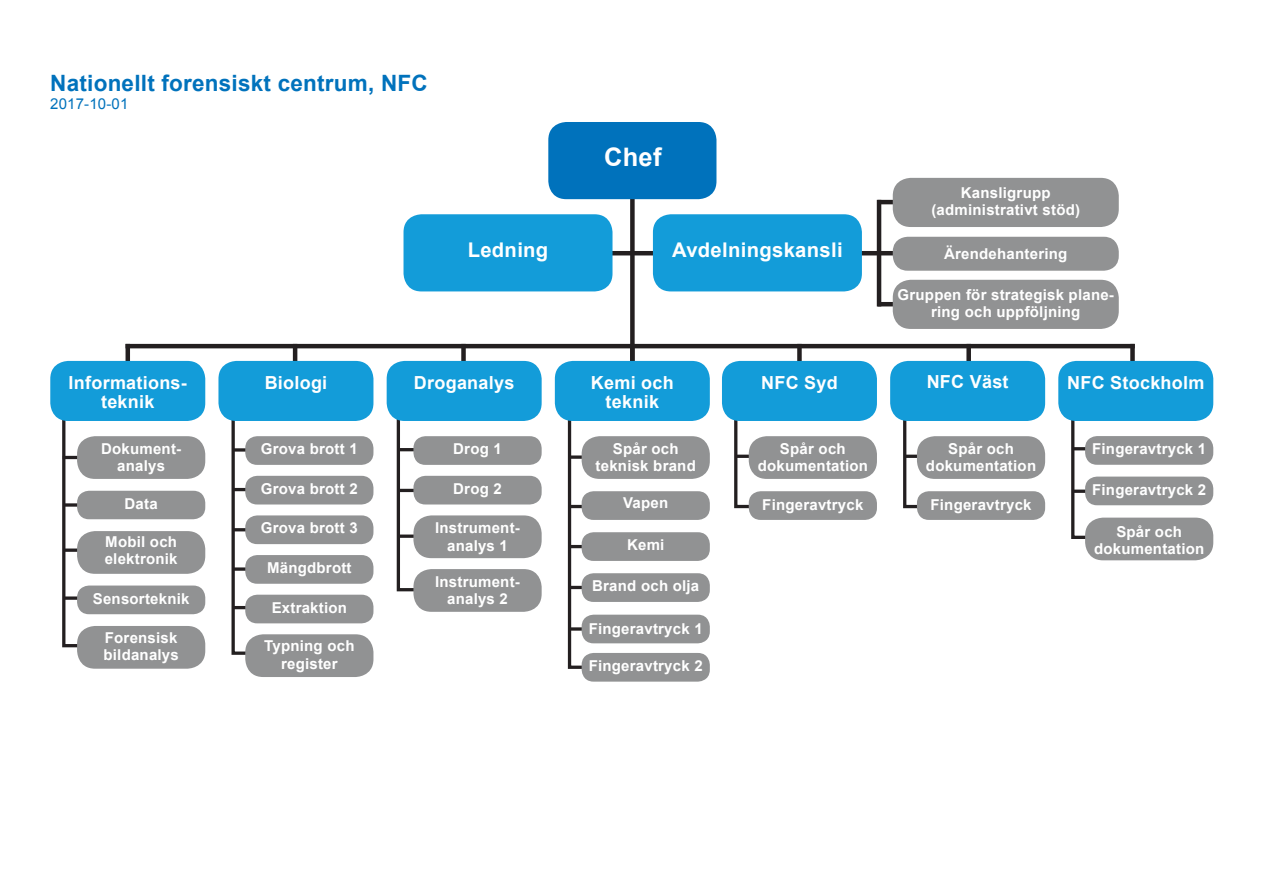
<style>
.page{position:relative;width:1263px;height:893px;background:#fff}
.page>*{position:absolute;margin:0;border:0;box-sizing:border-box;transform-origin:0 0}
.t1{font:700 25.5px "Arial";color:#fff}
.t2{font:700 22.5px "Arial";letter-spacing:.01em;color:#0072bc}
.t3{font:700 20.25px "Arial";letter-spacing:.015em;color:#fff}
.t4{font:700 18px/19.5px "Arial";letter-spacing:.015em;color:#fff;text-align:center}
.t5{font:700 15px/17.2px "Arial";letter-spacing:.015em;color:#fff;text-align:center}
.t6{font:15px "Arial";letter-spacing:.01em;color:#0072bc}
</style>
<div class="page">
<div style="left:630px;top:183px;width:5px;height:182px;background:#231f20"></div>
<hr style="left:609px;top:251px;width:294px;height:4px;background:#231f20">
<hr style="left:877px;top:200px;width:22px;height:4px;background:#231f20">
<hr style="left:877px;top:302px;width:22px;height:4px;background:#231f20">
<hr style="left:877px;top:200px;width:4px;height:106px;background:#231f20">
<hr style="left:126px;top:344px;width:1009px;height:4px;background:#231f20">
<hr style="left:126px;top:344px;width:4px;height:18px;background:#231f20">
<hr style="left:293px;top:344px;width:4px;height:21px;background:#231f20">
<div style="left:461px;top:344px;width:5px;height:18px;background:#231f20"></div>
<div style="left:797px;top:344px;width:5px;height:18px;background:#231f20"></div>
<div style="left:966px;top:344px;width:5px;height:18px;background:#231f20"></div>
<div style="left:1130px;top:344px;width:5px;height:18px;background:#231f20"></div>
<svg style="left:1070px;top:420px;width:30px;height:119px"></svg>
<hr style="left:1073px;top:490px;width:27px;height:3px;background:#231f20">
<hr style="left:1073px;top:447px;width:27px;height:3px;background:#231f20">
<svg style="left:902px;top:420px;width:26px;height:89px"></svg>
<svg style="left:732px;top:419px;width:28px;height:90px"></svg>
<svg style="left:566px;top:420px;width:28px;height:250px"></svg>
<svg style="left:230px;top:420px;width:27px;height:235px"></svg>
<svg style="left:62px;top:420px;width:24px;height:228px"></svg>
<svg style="left:395px;top:418px;width:27px;height:174px"></svg>
<hr style="left:904px;top:455px;width:24px;height:3px;background:#231f20">
<hr style="left:736px;top:455px;width:23px;height:3px;background:#231f20">
<svg style="left:569px;top:627px;width:13px;height:4px"></svg>
<hr style="left:233px;top:606px;width:17px;height:3px;background:#231f20">
<svg style="left:64px;top:548px;width:13px;height:4px"></svg>
<svg style="left:64px;top:596px;width:13px;height:4px"></svg>
<hr style="left:569px;top:586px;width:15px;height:3px;background:#231f20">
<svg style="left:233px;top:567px;width:12px;height:4px"></svg>
<svg style="left:64px;top:503px;width:13px;height:4px"></svg>
<hr style="left:569px;top:545px;width:16px;height:3px;background:#231f20">
<hr style="left:233px;top:528px;width:14px;height:3px;background:#231f20">
<hr style="left:63px;top:456px;width:15px;height:3px;background:#231f20">
<svg style="left:398px;top:534px;width:15px;height:4px"></svg>
<hr style="left:569px;top:505px;width:16px;height:3px;background:#231f20">
<hr style="left:232px;top:488px;width:17px;height:3px;background:#231f20">
<hr style="left:398px;top:489px;width:16px;height:3px;background:#231f20">
<svg style="left:569px;top:455px;width:13px;height:4px"></svg>
<svg style="left:233px;top:448px;width:12px;height:4px"></svg>
<hr style="left:397px;top:448px;width:19px;height:3px;background:#231f20">
<div style="left:50px;top:361px;width:155px;height:60px;background:#139cd9;border-radius:18px"></div>
<div style="left:77px;top:436px;width:128px;height:43px;background:#919293;border-radius:18px"></div>
<div style="left:77px;top:491px;width:128px;height:28px;background:#919293;border-radius:12px"></div>
<div style="left:77px;top:531px;width:128px;height:43px;background:#919293;border-radius:18px"></div>
<div style="left:77px;top:585px;width:128px;height:29px;background:#919293;border-radius:12px"></div>
<div style="left:245px;top:436px;width:128px;height:29px;background:#919293;border-radius:12px"></div>
<div style="left:245px;top:476px;width:128px;height:28px;background:#919293;border-radius:12px"></div>
<div style="left:245px;top:515px;width:128px;height:29px;background:#919293;border-radius:12px"></div>
<div style="left:245px;top:555px;width:128px;height:29px;background:#919293;border-radius:12px"></div>
<div style="left:245px;top:595px;width:128px;height:28px;background:#919293;border-radius:12px"></div>
<div style="left:245px;top:634px;width:128px;height:43px;background:#919293;border-radius:18px"></div>
<div style="left:77px;top:626px;width:128px;height:43px;background:#919293;border-radius:18px"></div>
<div style="left:218px;top:361px;width:155px;height:60px;background:#139cd9;border-radius:18px"></div>
<div style="left:893px;top:178px;width:226px;height:49px;background:#919293;border-radius:18px"></div>
<div style="left:893px;top:237px;width:226px;height:34px;background:#919293;border-radius:15px"></div>
<div style="left:893px;top:280px;width:226px;height:49px;background:#919293;border-radius:18px"></div>
<div style="left:413px;top:436px;width:129px;height:29px;background:#919293;border-radius:12px"></div>
<div style="left:413px;top:476px;width:129px;height:28px;background:#919293;border-radius:12px"></div>
<div style="left:413px;top:515px;width:129px;height:43px;background:#919293;border-radius:18px"></div>
<div style="left:413px;top:569px;width:129px;height:43px;background:#919293;border-radius:18px"></div>
<div style="left:387px;top:361px;width:155px;height:60px;background:#139cd9;border-radius:18px"></div>
<div style="left:555px;top:361px;width:155px;height:60px;background:#139cd9;border-radius:18px"></div>
<div style="left:722px;top:361px;width:155px;height:60px;background:#139cd9;border-radius:18px"></div>
<div style="left:890px;top:361px;width:155px;height:60px;background:#139cd9;border-radius:18px"></div>
<div style="left:1058px;top:361px;width:155px;height:60px;background:#139cd9;border-radius:18px"></div>
<div style="left:582px;top:436px;width:128px;height:43px;background:#919293;border-radius:18px"></div>
<div style="left:749px;top:436px;width:128px;height:43px;background:#919293;border-radius:18px"></div>
<div style="left:917px;top:436px;width:128px;height:43px;background:#919293;border-radius:18px"></div>
<div style="left:1085px;top:518px;width:128px;height:42px;background:#919293;border-radius:18px"></div>
<div style="left:582px;top:491px;width:128px;height:29px;background:#919293;border-radius:12px"></div>
<div style="left:582px;top:532px;width:128px;height:29px;background:#919293;border-radius:12px"></div>
<div style="left:582px;top:573px;width:128px;height:29px;background:#919293;border-radius:12px"></div>
<div style="left:582px;top:615px;width:128px;height:28px;background:#919293;border-radius:12px"></div>
<div style="left:582px;top:653px;width:128px;height:29px;background:#919293;border-radius:12px"></div>
<div style="left:749px;top:491px;width:128px;height:29px;background:#919293;border-radius:12px"></div>
<div style="left:917px;top:491px;width:128px;height:29px;background:#919293;border-radius:12px"></div>
<div style="left:1085px;top:436px;width:128px;height:29px;background:#919293;border-radius:12px"></div>
<div style="left:1085px;top:477px;width:128px;height:28px;background:#919293;border-radius:12px"></div>
<div style="left:653px;top:214px;width:209px;height:77px;background:#139cd9;border-radius:18px"></div>
<div style="left:403px;top:214px;width:209px;height:77px;background:#139cd9;border-radius:18px"></div>
<div style="left:548px;top:122px;width:168px;height:77px;background:#0072bc;border-radius:18px"></div>
<p class="t2" style="left:50px;top:68px;width:379px">Nationellt forensiskt centrum, NFC</p>
<p class="t6" style="left:50px;top:94px;width:80px">2017-10-01</p>
<p class="t1" style="left:604px;top:140px;width:59px">Chef</p>
<p class="t3" style="left:468px;top:236px;width:82px">Ledning</p>
<p class="t3" style="left:672px;top:236px;width:172px">Avdelningskansli</p>
<p class="t5" style="left:961px;top:184px;width:91px">Kansligrupp</p>
<p class="t5" style="left:931px;top:201px;width:150px">(administrativt stöd)</p>
<p class="t5" style="left:944px;top:245px;width:125px">Ärendehantering</p>
<p class="t5" style="left:897px;top:286px;width:218px">Gruppen för strategisk plane&shy;ring och uppföljning</p>
<p class="t4" style="left:69px;top:373px;width:120px">Informations&shy;teknik</p>
<p class="t5" style="left:101px;top:441px;width:82px">Dokument&shy;analys</p>
<p class="t5" style="left:125px;top:495px;width:35px">Data</p>
<p class="t5" style="left:105px;top:534px;width:74px;text-align:left">Mobil och elektronik</p>
<p class="t5" style="left:93px;top:590px;width:98px">Sensorteknik</p>
<p class="t5" style="left:103px;top:630px;width:77px;text-align:left">Forensisk bildanalys</p>
<p class="t4" style="left:265px;top:373px;width:64px">Biologi</p>
<p class="t5" style="left:261px;top:441px;width:98px">Grova brott 1</p>
<p class="t5" style="left:261px;top:480px;width:98px">Grova brott 2</p>
<p class="t5" style="left:261px;top:520px;width:98px">Grova brott 3</p>
<p class="t5" style="left:267px;top:560px;width:86px">Mängdbrott</p>
<p class="t5" style="left:272px;top:599px;width:77px">Extraktion</p>
<p class="t5" style="left:264px;top:638px;width:92px">Typning och register</p>
<p class="t4" style="left:414px;top:373px;width:102px">Droganalys</p>
<p class="t4" style="left:591px;top:373px;width:84px">Kemi och</p>
<p class="t4" style="left:606px;top:393px;width:55px">teknik</p>
<p class="t4" style="left:761px;top:373px;width:78px">NFC Syd</p>
<p class="t4" style="left:927px;top:372px;width:83px">NFC Väst</p>
<p class="t4" style="left:1067px;top:373px;width:139px">NFC Stockholm</p>
<p class="t5" style="left:453px;top:441px;width:50px">Drog 1</p>
<p class="t5" style="left:453px;top:480px;width:50px">Drog 2</p>
<p class="t5" style="left:435px;top:520px;width:86px">Instrument&shy;analys 1</p>
<p class="t5" style="left:435px;top:574px;width:86px">Instrument&shy;analys 2</p>
<p class="t5" style="left:596px;top:441px;width:102px">Spår och teknisk brand</p>
<p class="t5" style="left:758px;top:441px;width:112px">Spår och dokumentation</p>
<p class="t5" style="left:926px;top:441px;width:112px">Spår och dokumentation</p>
<p class="t5" style="left:623px;top:495px;width:47px">Vapen</p>
<p class="t5" style="left:627px;top:537px;width:39px">Kemi</p>
<p class="t5" style="left:592px;top:578px;width:109px">Brand och olja</p>
<p class="t5" style="left:589px;top:620px;width:116px">Fingeravtryck 1</p>
<p class="t5" style="left:589px;top:658px;width:116px">Fingeravtryck 2</p>
<p class="t5" style="left:762px;top:497px;width:103px">Fingeravtryck</p>
<p class="t5" style="left:930px;top:497px;width:103px">Fingeravtryck</p>
<p class="t5" style="left:1092px;top:441px;width:116px">Fingeravtryck 1</p>
<p class="t5" style="left:1092px;top:481px;width:116px">Fingeravtryck 2</p>
<p class="t5" style="left:1094px;top:523px;width:112px">Spår och dokumentation</p>
</div>
